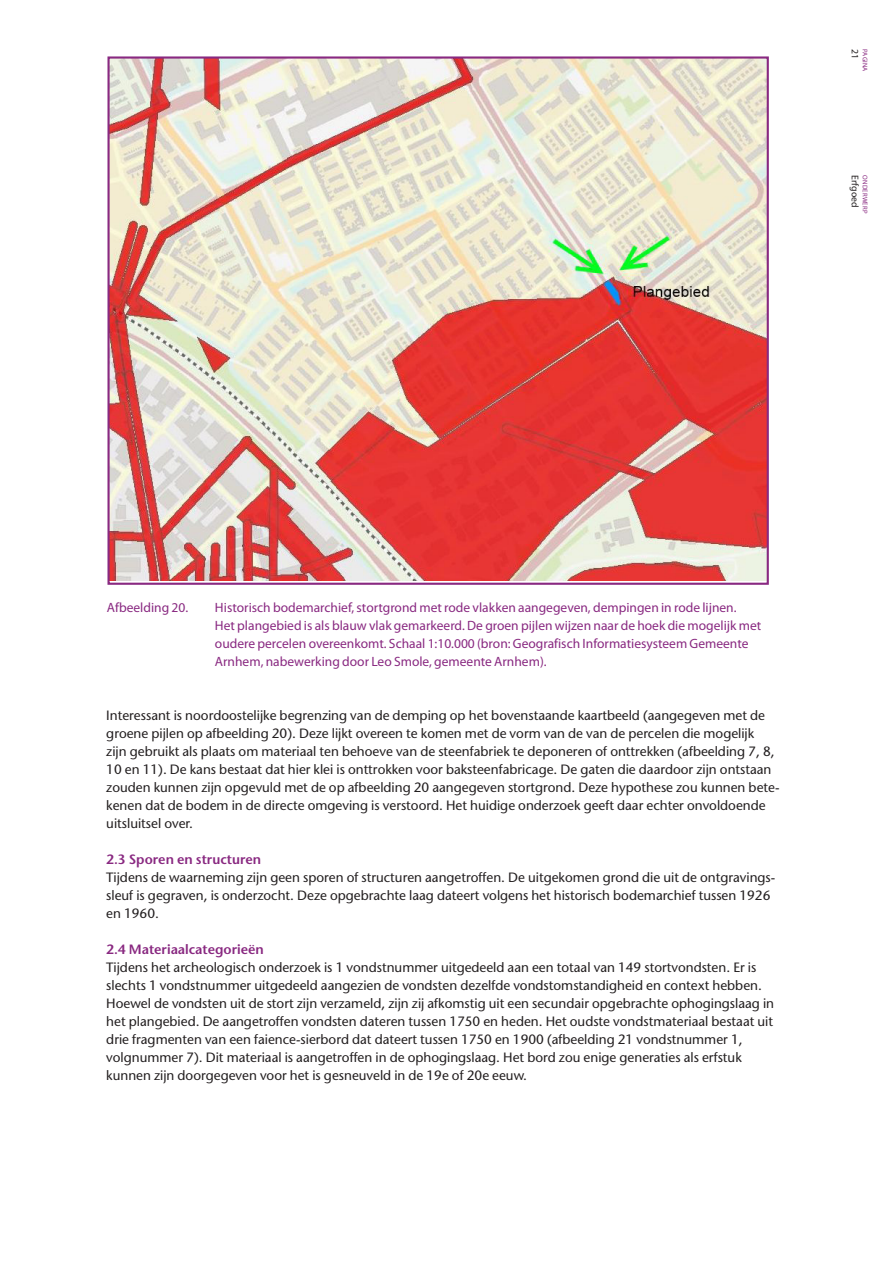
<style>
.page{position:relative;width:893px;height:1263px;background:#fff}
.page>*{position:absolute;margin:0;border:0;box-sizing:border-box;transform-origin:0 0}
.A_Plat{font:13.5px/18px "Stone Sans";color:#231f20}
.A_Fotobijschrift{font:13.5px/18px "Myriad Pro";color:#892981}
.A_Plat-2{font:600 13.5px "Stone Sans";color:#892981}
.t1{font:9.75px "Myriad Pro";color:#231f20}
.t2{font:6.75px "Myriad Pro";letter-spacing:.02em;color:#892981}
</style>
<div class="page">
<img style="left:110px;top:59px;width:656px;height:522px">
<div style="left:107px;top:56px;width:662px;height:529px;border:2px solid #892981"></div>
<p class="t1" style="left:861px;top:49px;width:12px;rotate:90deg">21</p>
<p class="t2" style="left:869px;top:49px;width:24px;rotate:90deg">PAGINA</p>
<p class="t1" style="left:861px;top:175px;width:34px;rotate:90deg">Erfgoed</p>
<p class="t2" style="left:869px;top:175px;width:39px;rotate:90deg">ONDERWERP</p>
<p class="A_Fotobijschrift" style="left:107px;top:598px;width:83px">Afbeelding 20.</p>
<p class="A_Fotobijschrift" style="left:215px;top:598px;width:548px">Historisch bodemarchief, stortgrond met rode vlakken aangegeven, dempingen in rode lijnen.<br>Het plangebied is als blauw vlak gemarkeerd. De groen pijlen wijzen naar de hoek die mogelijk met oudere percelen overeenkomt. Schaal 1:10.000 (bron: Geografisch Informatiesysteem Gemeente Arnhem, nabewerking door Leo Smole, gemeente Arnhem).</p>
<p class="A_Plat" style="left:106px;top:706px;width:675px">Interessant is noordoostelijke begrenzing van de demping op het bovenstaande kaartbeeld (aangegeven met de groene pijlen op afbeelding 20). Deze lijkt overeen te komen met de vorm van de van de percelen die mogelijk<br>zijn gebruikt als plaats om materiaal ten behoeve van de steenfabriek te deponeren of onttrekken (afbeelding 7, 8, 10 en 11). De kans bestaat dat hier klei is onttrokken voor baksteenfabricage. De gaten die daardoor zijn ontstaan zouden kunnen zijn opgevuld met de op afbeelding 20 aangegeven stortgrond. Deze hypothese zou kunnen bete&shy;kenen dat de bodem in de directe omgeving is verstoord. Het huidige onderzoek geeft daar echter onvoldoende uitsluitsel over.</p>
<p class="A_Plat-2" style="left:106px;top:851px;width:156px">2.3 Sporen en structuren</p>
<p class="A_Plat" style="left:106px;top:868px;width:670px">Tijdens de waarneming zijn geen sporen of structuren aangetroffen. De uitgekomen grond die uit de ontgravings&shy;sleuf is gegraven, is onderzocht. Deze opgebrachte laag dateert volgens het historisch bodemarchief tussen 1926 en 1960.</p>
<p class="A_Plat-2" style="left:106px;top:941px;width:159px">2.4 Materiaalcategorieën</p>
<p class="A_Plat" style="left:106px;top:958px;width:669px">Tijdens het archeologisch onderzoek is 1 vondstnummer uitgedeeld aan een totaal van 149 stortvondsten. Er is slechts 1 vondstnummer uitgedeeld aangezien de vondsten dezelfde vondstomstandigheid en context hebben.<br>Hoewel de vondsten uit de stort zijn verzameld, zijn zij afkomstig uit een secundair opgebrachte ophogingslaag in het plangebied. De aangetroffen vondsten dateren tussen 1750 en heden. Het oudste vondstmateriaal bestaat uit drie fragmenten van een faience-sierbord dat dateert tussen 1750 en 1900 (afbeelding 21 vondstnummer 1,</p>
<p class="A_Plat" style="left:106px;top:1048px;width:637px">volgnummer 7). Dit materiaal is aangetroffen in de ophogingslaag. Het bord zou enige generaties als erfstuk</p>
<p class="A_Plat" style="left:106px;top:1066px;width:422px">kunnen zijn doorgegeven voor het is gesneuveld in de 19e of 20e eeuw.</p>
</div>
